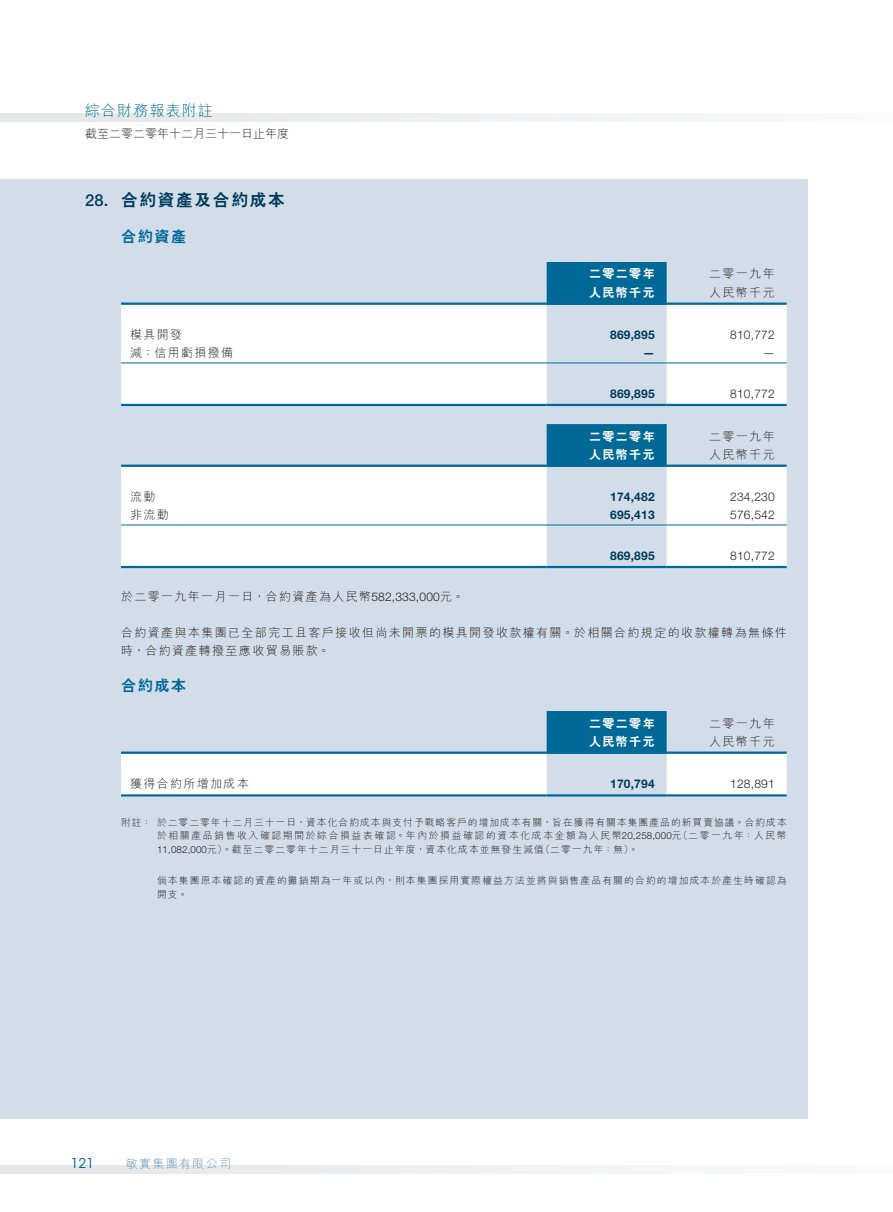
<style>
.page{position:relative;width:893px;height:1212px;background:#fff}
.page>*{position:absolute;margin:0;border:0;box-sizing:border-box;transform-origin:0 0}
._03_H1{font:800 16.5px "C Hei 2 HK";letter-spacing:.115em;color:#003b5b}
._03_H1-2{font:500 16.5px "Helvetica Neue LT Std";color:#003b5b}
.t1{font:300 15px "M Hei HK";letter-spacing:.075em;color:#006998}
._04___H2{font:800 15px "C Hei 2 HK";letter-spacing:.115em;color:#006998}
.t2{font:13.5px "ITC Avant Garde Std";color:#006998}
._12___P2{font:300 12px/18px "M Hei HK";letter-spacing:.115em;color:#231f20}
._01_Body_Text{font:300 12px "Helvetica Neue LT Std";letter-spacing:.015em;color:#231f20}
._01_Body_Text-2{font:700 12px "Helvetica Neue LT Std";letter-spacing:.015em;color:#003b5b}
._01_Body_Text-3{font:300 12px "M Hei HK";letter-spacing:.115em;color:#231f20}
._01_Body_Text-4{font:800 12px "C Hei 2 HK";letter-spacing:.115em;color:#fff}
._15_Table_Stub{font:300 12px "M Hei HK";letter-spacing:.115em;color:#231f20}
._12___P2-2{font:300 12px "M Hei HK";color:#231f20}
.t3{font:300 12px "M Hei HK";letter-spacing:.11em;color:#6994b7}
._22____IN2__Note{font:300 9.75px "M Hei HK";letter-spacing:.115em;color:#231f20}
._22____IN2__Note-2{font:300 9.75px/13.5px "M Hei HK";letter-spacing:.175em;color:#231f20}
._27_____P4__Note{font:300 9.75px/13.5px "M Hei HK";letter-spacing:.12em;color:#231f20}
.s1{font-family:"Helvetica Neue LT Std"}
</style>
<div class="page">
<div style="left:0;top:179px;width:808px;height:939px;background:#d3dde9"></div>
<div style="left:0;top:1165px;width:893px;height:9px;background:#eff0f1"></div>
<div style="left:0;top:113px;width:893px;height:9px;background:#eff0f1"></div>
<div style="left:547px;top:262px;width:120px;height:40px;background:#006998"></div>
<svg style="left:121px;top:305px;width:666px;height:99px;fill:#fff"></svg>
<hr style="left:121px;top:302px;width:426px;height:3px;background:#006998">
<hr style="left:547px;top:302px;width:120px;height:3px;background:#006998">
<hr style="left:667px;top:302px;width:120px;height:3px;background:#006998">
<hr style="left:121px;top:363px;width:426px;height:1px;background:#006998">
<hr style="left:547px;top:363px;width:120px;height:1px;background:#006998">
<hr style="left:667px;top:363px;width:120px;height:1px;background:#006998">
<hr style="left:121px;top:404px;width:426px;height:2px;background:#006998">
<hr style="left:547px;top:404px;width:120px;height:2px;background:#006998">
<hr style="left:667px;top:404px;width:120px;height:2px;background:#006998">
<div style="left:547px;top:424px;width:120px;height:41px;background:#006998"></div>
<svg style="left:121px;top:467px;width:666px;height:99px;fill:#fff"></svg>
<hr style="left:121px;top:465px;width:426px;height:2px;background:#006998">
<hr style="left:547px;top:465px;width:120px;height:2px;background:#006998">
<hr style="left:667px;top:465px;width:120px;height:2px;background:#006998">
<hr style="left:121px;top:525px;width:426px;height:1px;background:#006998">
<hr style="left:547px;top:525px;width:120px;height:1px;background:#006998">
<hr style="left:667px;top:525px;width:120px;height:1px;background:#006998">
<hr style="left:121px;top:566px;width:426px;height:2px;background:#006998">
<hr style="left:547px;top:566px;width:120px;height:2px;background:#006998">
<hr style="left:667px;top:566px;width:120px;height:2px;background:#006998">
<svg style="left:121px;top:711px;width:666px;height:83px"></svg>
<hr style="left:121px;top:751px;width:426px;height:3px;background:#006998">
<hr style="left:547px;top:751px;width:120px;height:3px;background:#006998">
<hr style="left:667px;top:751px;width:120px;height:3px;background:#006998">
<hr style="left:121px;top:794px;width:426px;height:2px;background:#006998">
<hr style="left:547px;top:794px;width:120px;height:2px;background:#006998">
<hr style="left:667px;top:794px;width:120px;height:2px;background:#006998">
<h2 class="t1" style="left:85px;top:100px;width:129px">綜合財務報表附註</h2>
<p class="_12___P2-2" style="left:85px;top:126px;width:205px">截至二零二零年十二月三十一日止年度</p>
<p class="_03_H1-2" style="left:85px;top:190px;width:25px">28.</p>
<p class="_03_H1" style="left:121px;top:189px;width:165px">合約資產及合約成本</p>
<p class="_04___H2" style="left:121px;top:226px;width:67px">合約資產</p>
<p class="_15_Table_Stub" style="left:130px;top:326px;width:54px">模具開發</p>
<p class="_15_Table_Stub" style="left:130px;top:344px;width:105px">減：信用虧損撥備</p>
<p class="_15_Table_Stub" style="left:130px;top:488px;width:27px">流動</p>
<p class="_15_Table_Stub" style="left:130px;top:506px;width:40px">非流動</p>
<p class="_01_Body_Text-4" style="left:589px;top:266px;width:67px">二零二零年</p>
<p class="_01_Body_Text-3" style="left:709px;top:266px;width:67px">二零一九年</p>
<p class="_01_Body_Text-4" style="left:589px;top:284px;width:67px">人民幣千元</p>
<p class="_01_Body_Text-3" style="left:709px;top:284px;width:67px">人民幣千元</p>
<p class="_01_Body_Text-2" style="left:610px;top:328px;width:46px">869,895</p>
<p class="_01_Body_Text" style="left:730px;top:328px;width:46px">810,772</p>
<p class="_01_Body_Text-2" style="left:643px;top:346px;width:13px">—</p>
<p class="_01_Body_Text" style="left:763px;top:346px;width:14px">—</p>
<p class="_01_Body_Text-2" style="left:610px;top:386px;width:46px">869,895</p>
<p class="_01_Body_Text" style="left:730px;top:386px;width:46px">810,772</p>
<p class="_01_Body_Text-4" style="left:589px;top:428px;width:67px">二零二零年</p>
<p class="_01_Body_Text-3" style="left:709px;top:428px;width:67px">二零一九年</p>
<p class="_01_Body_Text-4" style="left:589px;top:446px;width:67px">人民幣千元</p>
<p class="_01_Body_Text-3" style="left:709px;top:446px;width:67px">人民幣千元</p>
<p class="_01_Body_Text-2" style="left:610px;top:490px;width:46px">174,482</p>
<p class="_01_Body_Text" style="left:730px;top:490px;width:46px">234,230</p>
<p class="_01_Body_Text-2" style="left:610px;top:508px;width:46px">695,413</p>
<p class="_01_Body_Text" style="left:730px;top:508px;width:46px">576,542</p>
<p class="_01_Body_Text-2" style="left:610px;top:548px;width:46px">869,895</p>
<p class="_01_Body_Text" style="left:730px;top:548px;width:46px">810,772</p>
<p class="_12___P2" style="left:121px;top:587px;width:345px">於二零一九年一月一日，合約資產為人民幣<span class="s1">582,333,000</span>元。</p>
<p class="_12___P2" style="left:121px;top:623px;width:667px">合約資產與本集團已全部完工且客戶接收但尚未開票的模具開發收款權有關。於相關合約規定的收款權轉為無條件時，合約資產轉撥至應收貿易賬款。</p>
<p class="_04___H2" style="left:121px;top:675px;width:67px">合約成本</p>
<p class="_01_Body_Text-3" style="left:709px;top:715px;width:67px">二零一九年</p>
<p class="_01_Body_Text-4" style="left:589px;top:715px;width:67px">二零二零年</p>
<p class="_01_Body_Text-4" style="left:589px;top:733px;width:67px">人民幣千元</p>
<p class="_01_Body_Text-3" style="left:709px;top:733px;width:67px">人民幣千元</p>
<p class="_15_Table_Stub" style="left:130px;top:775px;width:120px">獲得合約所增加成本</p>
<p class="_22____IN2__Note" style="left:157px;top:815px;width:631px">於二零二零年十二月三十一日，資本化合約成本與支付予戰略客戶的增加成本有關，旨在獲得有關本集團產品的新買賣協議。合約成本</p>
<p class="_01_Body_Text-2" style="left:610px;top:776px;width:46px">170,794</p>
<p class="_01_Body_Text" style="left:730px;top:777px;width:46px">128,891</p>
<p class="_22____IN2__Note" style="left:121px;top:815px;width:32px">附註：</p>
<p class="_22____IN2__Note-2" style="left:678px;top:828px;width:110px">（二零一九年：人民幣</p>
<p class="_22____IN2__Note-2" style="left:540px;top:828px;width:143px;text-indent:-383px">於相關產品銷售收入確認期間於綜合損益表確認。年內於損益確認的資本化成本金額為人民幣<span class="s1">20,258,000</span>元（二零一九年：無。(</p>
<p class="_22____IN2__Note" style="left:157px;top:842px;width:388px"><span class="s1">11,082,000</span>元）。截至二零二零年十二月三十一日止年度，資本化成本並無發生減值</p>
<p class="_27_____P4__Note" style="left:157px;top:873px;width:631px">倘本集團原本確認的資產的攤銷期為一年或以內，則本集團採用實際權益方法並將與銷售產品有關的合約的增加成本於產生時確認為開支。</p>
<h3 class="t2" style="left:71px;top:1155px;width:25px">121</h3>
<p class="t3" style="left:126px;top:1155px;width:107px">敏實集團有限公司</p>
</div>
